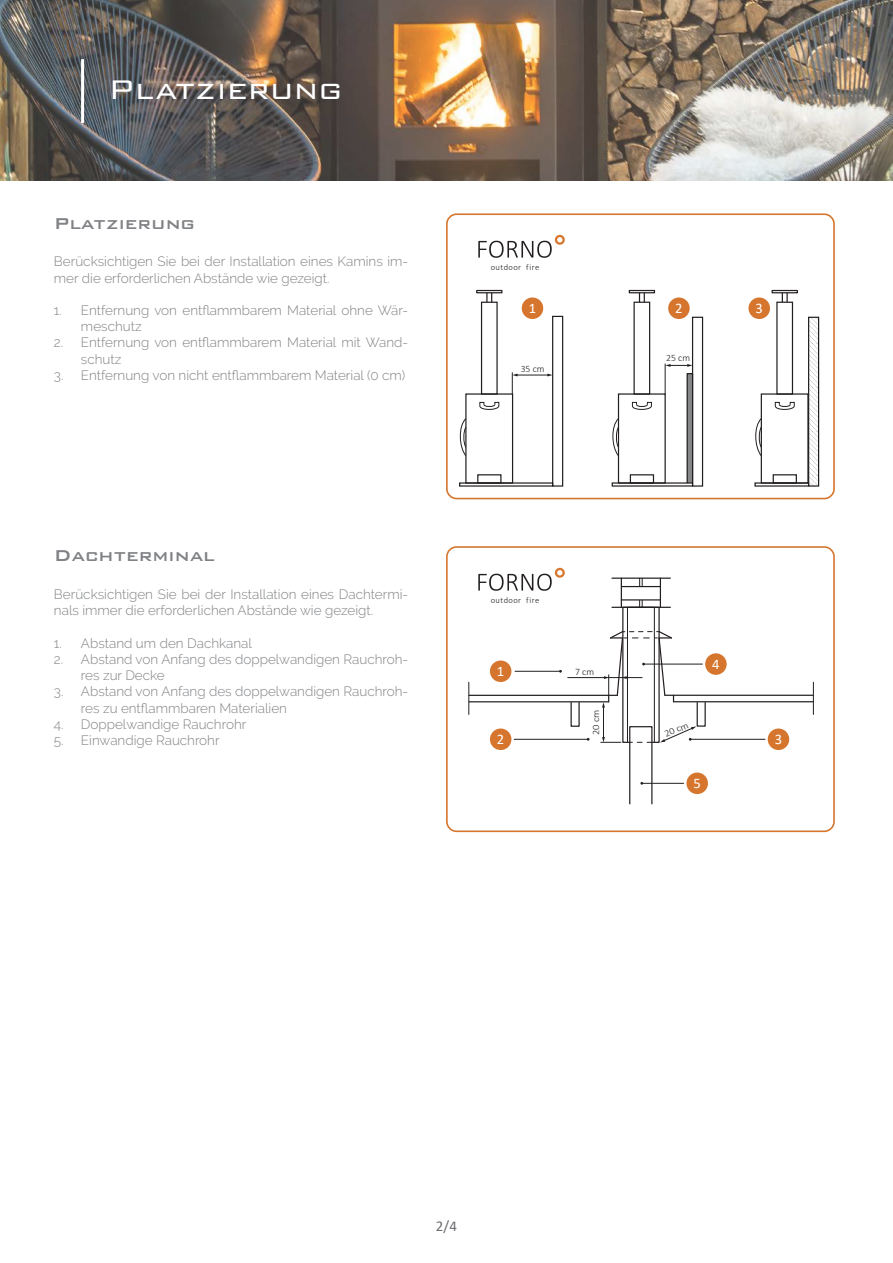
<style>
.page{position:relative;width:893px;height:1263px;background:#fff}
.page>*{position:absolute;margin:0;border:0;box-sizing:border-box;transform-origin:0 0}
.t1{font:300 36px "Bank Gothic BT";color:#fff}
.t2{font:500 21px "Bank Gothic BT";color:#808285}
.t3{font:15px "Calibri";color:#6c6d70}
.t4{font:14.55px "Calibri";color:#fff}
.t5{font:300 13.5px/16.2px "Raleway";color:#808285}
.t6{font:300 9.75px "Calibri";color:#231f20}
.t7{font:300 9.75px "Calibri";color:#231f20;scale:1.06 1}
.t8{font:300 8.55px "Calibri";letter-spacing:.05em;color:#231f20}
</style>
<div class="page">
<img style="left:0;top:0;width:893px;height:180px">
<div style="left:446px;top:546px;width:389px;height:286px;border:2px solid #d6762e;border-radius:10px"></div>
<hr style="left:612px;top:577px;width:58px;height:2px;background:#231f20">
<hr style="left:468px;top:682px;width:1px;height:32px;background:#231f20">
<hr style="left:469px;top:695px;width:148px;height:1px;background:#231f20">
<hr style="left:469px;top:701px;width:140px;height:1px;background:#231f20">
<div style="left:697px;top:702px;width:9px;height:25px;border:1px solid #231f20"></div>
<hr style="left:813px;top:682px;width:1px;height:32px;background:#231f20">
<hr style="left:665px;top:695px;width:148px;height:1px;background:#231f20">
<hr style="left:673px;top:701px;width:140px;height:1px;background:#231f20">
<hr style="left:568px;top:677px;width:37px;height:1px;background:#231f20">
<hr style="left:690px;top:739px;width:75px;height:1px;background:#231f20">
<hr style="left:514px;top:739px;width:74px;height:1px;background:#231f20">
<hr style="left:515px;top:671px;width:46px;height:1px;background:#231f20">
<div style="left:490px;top:660px;width:21px;height:22px;background:#d6762e;border-radius:50%"></div>
<div style="left:490px;top:728px;width:21px;height:22px;background:#d6762e;border-radius:50%"></div>
<div style="left:768px;top:728px;width:21px;height:22px;background:#d6762e;border-radius:50%"></div>
<svg style="left:478px;top:568px;width:87px;height:23px"></svg>
<div style="left:629px;top:726px;width:23px;height:78px;border:1px solid #231f20"></div>
<div style="left:570px;top:702px;width:10px;height:25px;border:1px solid #231f20"></div>
<hr style="left:642px;top:783px;width:42px;height:1px;background:#231f20">
<div style="left:686px;top:772px;width:22px;height:22px;background:#d6762e;border-radius:50%"></div>
<hr style="left:643px;top:664px;width:59px;height:1px;background:#231f20">
<svg style="left:601px;top:578px;width:95px;height:165px"></svg>
<div style="left:705px;top:653px;width:22px;height:22px;background:#d6762e;border-radius:50%"></div>
<div style="left:446px;top:213px;width:389px;height:286px;border:2px solid #d6762e;border-radius:10px"></div>
<div style="left:522px;top:297px;width:21px;height:22px;background:#d6762e;border-radius:50%"></div>
<div style="left:668px;top:297px;width:22px;height:22px;background:#d6762e;border-radius:50%"></div>
<div style="left:476px;top:290px;width:26px;height:3px;border:1px solid #231f20"></div>
<svg style="left:486px;top:293px;width:6px;height:9px"></svg>
<div style="left:481px;top:302px;width:17px;height:93px;border:1px solid #231f20"></div>
<div style="left:465px;top:393px;width:48px;height:91px;border:1px solid #231f20"></div>
<div style="left:477px;top:474px;width:24px;height:10px;border:1px solid #231f20"></div>
<div style="left:459px;top:482px;width:94px;height:5px;border:1px solid #231f20"></div>
<div style="left:552px;top:316px;width:11px;height:171px;border:1px solid #231f20"></div>
<svg style="left:479px;top:402px;width:20px;height:8px"></svg>
<svg style="left:459px;top:418px;width:8px;height:39px"></svg>
<div style="left:629px;top:290px;width:26px;height:3px;border:1px solid #231f20"></div>
<svg style="left:639px;top:293px;width:6px;height:9px"></svg>
<div style="left:633px;top:302px;width:17px;height:93px;border:1px solid #231f20"></div>
<div style="left:618px;top:393px;width:48px;height:91px;border:1px solid #231f20"></div>
<div style="left:630px;top:474px;width:24px;height:10px;border:1px solid #231f20"></div>
<div style="left:692px;top:317px;width:11px;height:170px;border:1px solid #231f20"></div>
<svg style="left:632px;top:402px;width:20px;height:8px"></svg>
<svg style="left:612px;top:418px;width:7px;height:39px"></svg>
<div style="left:687px;top:374px;width:6px;height:109px;background:#86888a"></div>
<div style="left:687px;top:373px;width:6px;height:111px;border:1px solid #231f20"></div>
<hr style="left:517px;top:375px;width:31px;height:1px;background:#231f20">
<svg style="left:547px;top:374px;width:6px;height:2px"></svg>
<svg style="left:512px;top:373px;width:6px;height:21px"></svg>
<svg style="left:666px;top:364px;width:27px;height:3px"></svg>
<hr style="left:665px;top:364px;width:1px;height:30px;background:#231f20">
<svg style="left:611px;top:482px;width:83px;height:5px"></svg>
<div style="left:771px;top:290px;width:27px;height:3px;border:1px solid #231f20"></div>
<svg style="left:782px;top:293px;width:6px;height:9px"></svg>
<div style="left:776px;top:302px;width:17px;height:93px;border:1px solid #231f20"></div>
<div style="left:761px;top:393px;width:48px;height:91px;border:1px solid #231f20"></div>
<div style="left:773px;top:474px;width:24px;height:10px;border:1px solid #231f20"></div>
<svg style="left:810px;top:319px;width:7px;height:166px"></svg>
<div style="left:808px;top:317px;width:11px;height:170px;border:1px solid #231f20"></div>
<svg style="left:775px;top:402px;width:20px;height:8px"></svg>
<svg style="left:755px;top:418px;width:7px;height:39px"></svg>
<div style="left:754px;top:482px;width:55px;height:5px;border:1px solid #231f20"></div>
<div style="left:748px;top:297px;width:22px;height:22px;background:#d6762e;border-radius:50%"></div>
<svg style="left:478px;top:234px;width:87px;height:24px"></svg>
<hr style="left:81px;top:59px;width:3px;height:64px;background:#fff">
<h1 class="t1" style="left:108px;top:70px;width:236px">Platzierung</h1>
<p class="t2" style="left:54px;top:212px;width:143px">Platzierung</p>
<p class="t5" style="left:54px;top:254px;width:356px">Berücksichtigen Sie bei der Installation eines Kamins im&shy;mer die erforderlichen Abstände wie gezeigt.</p>
<p class="t5" style="left:81px;top:302px;width:329px;text-indent:-27px">1. Entfernung von entflammbarem Material ohne Wär&shy;meschutz</p>
<p class="t5" style="left:81px;top:335px;width:329px;text-indent:-27px">2. Entfernung von entflammbarem Material mit Wand&shy;schutz</p>
<p class="t5" style="left:54px;top:367px;width:353px">3. Entfernung von nicht entflammbarem Material (0 cm)</p>
<p class="t2" style="left:54px;top:544px;width:163px">Dachterminal</p>
<p class="t5" style="left:54px;top:586px;width:356px">Berücksichtigen Sie bei der Installation eines Dachtermi&shy;nals immer die erforderlichen Abstände wie gezeigt.</p>
<p class="t5" style="left:54px;top:635px;width:199px">1. Abstand um den Dachkanal</p>
<p class="t5" style="left:81px;top:651px;width:329px;text-indent:-27px">2. Abstand von Anfang des doppelwandigen Rauchroh&shy;res zur Decke</p>
<p class="t5" style="left:81px;top:683px;width:329px;text-indent:-27px">3. Abstand von Anfang des doppelwandigen Rauchroh&shy;res zu entflammbaren Materialien</p>
<p class="t5" style="left:54px;top:716px;width:194px">4. Doppelwandige Rauchrohr</p>
<p class="t5" style="left:54px;top:732px;width:167px">5. Einwandige Rauchrohr</p>
<p class="t8" style="left:491px;top:262px;width:50px">outdoor f ire</p>
<p class="t4" style="left:529px;top:298px;width:9px">1</p>
<p class="t4" style="left:675px;top:298px;width:9px">2</p>
<p class="t6" style="left:521px;top:363px;width:25px">35 cm</p>
<p class="t6" style="left:666px;top:352px;width:25px">25 cm</p>
<p class="t4" style="left:756px;top:298px;width:9px">3</p>
<p class="t8" style="left:491px;top:595px;width:50px">outdoor f ire</p>
<p class="t4" style="left:497px;top:661px;width:9px">1</p>
<p class="t6" style="left:575px;top:666px;width:20px">7 cm</p>
<p class="t4" style="left:712px;top:654px;width:9px">4</p>
<p class="t7" style="left:590px;top:735px;width:25px;rotate:-90deg">20 cm</p>
<p class="t7" style="left:662px;top:729px;width:25px;rotate:-24deg">20 cm</p>
<p class="t4" style="left:497px;top:729px;width:9px">2</p>
<p class="t4" style="left:775px;top:729px;width:9px">3</p>
<p class="t4" style="left:693px;top:773px;width:9px">5</p>
<p class="t3" style="left:436px;top:1216px;width:22px">2/4</p>
</div>
